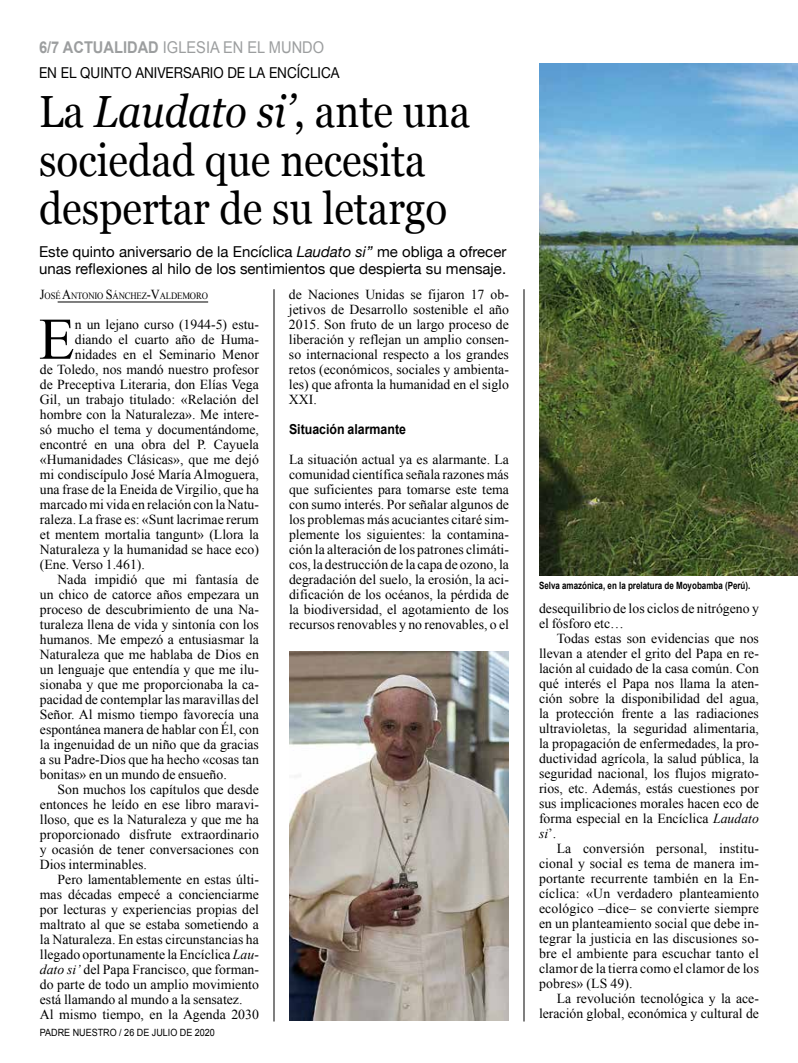
<style>
.page{position:relative;width:798px;height:1063px;background:#fff}
.page>*{position:absolute;margin:0;border:0;box-sizing:border-box;transform-origin:0 0}
.t1{font:59px "Times New Roman";color:#000}
.t2{font:45px/48.8px "Georgia";color:#000;scale:.9 1}
.t3{font:16.25px "Arial";color:#9c9e9f;scale:.9 1}
.t4{font:15px/17.5px "Helvetica Neue";color:#000}
.t5{font:15px "Helvetica Neue";color:#000;scale:.9 1}
.t6{font:13.75px/15px "Times New Roman";color:#000;text-align:justify}
.t7{font:700 13.75px "Arial";color:#000;scale:.9 1}
.t8{font:700 10px "Arial";color:#000;scale:.8 1}
.t9{font:10px "Arial";color:#000;scale:.9 1}
.t10{font:9.62px "Times New Roman";letter-spacing:-.015em;color:#000;scale:.9 1}
.s1{font-weight:700}
.s2{font-style:italic}
.s3{font-size:13.75px}
</style>
<div class="page">
<hr style="left:58px;top:302px;width:150px;height:1px;background:#000">
<img style="left:539px;top:64px;width:258px;height:511px">
<hr style="left:273px;top:289px;width:1px;height:733px;background:#000">
<hr style="left:523px;top:289px;width:1px;height:733px;background:#000">
<img style="left:289px;top:652px;width:220px;height:369px">
<p class="t3" style="left:39px;top:37px;width:318px"><span class="s1">6/7 ACTUALIDAD</span> IGLESIA EN EL MUNDO</p>
<p class="t5" style="left:39px;top:62px;width:335px">EN EL QUINTO ANIVERSARIO DE LA ENCÍCLICA</p>
<h2 class="t2" style="left:39px;top:85px;width:480px">La <span class="s2">Laudato si’</span>, ante una sociedad que necesita despertar de su letargo</h2>
<p class="t4" style="left:39px;top:244px;width:468px">Este quinto aniversario de la Encíclica <span class="s2">Laudato si’’</span> me obliga a ofrecer unas reflexiones al hilo de los sentimientos que despierta su mensaje.</p>
<p class="t10" style="left:40px;top:289px;width:188px"><span class="s3">J</span>OSÉ <span class="s3">A</span>NTONIO <span class="s3">S</span> ÁNCHEZ<span class="s3">-V</span>ALDEMORO</p>
<h1 class="t1" style="left:39px;top:299px;width:38px">E</h1>
<p class="t6" style="left:75px;top:316px;width:186px">n un lejano curso (1944-5) estu-</p>
<p class="t6" style="left:289px;top:286px;width:221px">de Naciones Unidas se fijaron 17 ob&shy;jetivos de Desarrollo sostenible el año 2015. Son fruto de un largo proceso de liberación y reflejan un amplio consen&shy;so internacional respecto a los grandes retos (económicos, sociales y ambienta&shy;les) que afronta la humanidad en el siglo XXI.</p>
<p class="t7" style="left:289px;top:420px;width:131px">Situación alarmante</p>
<p class="t6" style="left:289px;top:451px;width:221px">La situación actual ya es alarmante. La comunidad científica señala razones más que suficientes para tomarse este tema con sumo interés. Por señalar algunos de los problemas más acuciantes citaré sim&shy;plemente los siguientes: la contamina&shy;ción la alteración de los patrones climáti&shy;cos, la destrucción de la capa de ozono, la degradación del suelo, la erosión, la aci&shy;dificación de los océanos, la pérdida de la biodiversidad, el agotamiento de los recursos renovables y no renovables, o el</p>
<p class="t6" style="left:75px;top:331px;width:186px">diando el cuarto año de Huma-</p>
<p class="t6" style="left:75px;top:346px;width:186px">nidades en el Seminario Menor</p>
<p class="t6" style="left:40px;top:361px;width:220px">de Toledo, nos mandó nuestro profesor</p>
<p class="t6" style="left:40px;top:376px;width:220px">de Preceptiva Literaria, don Elías Vega</p>
<p class="t6" style="left:40px;top:391px;width:220px">Gil, un trabajo titulado: «Relación del</p>
<p class="t6" style="left:40px;top:406px;width:220px">hombre con la Naturaleza». Me intere-</p>
<p class="t6" style="left:40px;top:421px;width:220px">só mucho el tema y documentándome,</p>
<p class="t6" style="left:40px;top:436px;width:220px">encontré en una obra del P. Cayuela</p>
<p class="t6" style="left:40px;top:451px;width:220px">«Humanidades Clásicas», que me dejó</p>
<p class="t6" style="left:40px;top:466px;width:220px">mi condiscípulo José María Almoguera,</p>
<p class="t6" style="left:40px;top:481px;width:220px">una frase de la Eneida de Virgilio, que ha</p>
<p class="t6" style="left:40px;top:496px;width:220px">marcado mi vida en relación con la Natu-</p>
<p class="t6" style="left:40px;top:511px;width:220px">raleza. La frase es: «Sunt lacrimae rerum</p>
<p class="t6" style="left:40px;top:526px;width:220px">et mentem mortalia tangunt» (Llora la</p>
<p class="t6" style="left:40px;top:541px;width:220px">Naturaleza y la humanidad se hace eco)</p>
<p class="t6" style="left:40px;top:556px;width:106px">(Ene. Verso 1.461).</p>
<p class="t6" style="left:58px;top:571px;width:203px">Nada impidió que mi fantasía de</p>
<p class="t6" style="left:40px;top:586px;width:220px">un chico de catorce años empezara un</p>
<p class="t6" style="left:40px;top:601px;width:220px">proceso de descubrimiento de una Na-</p>
<p class="t6" style="left:40px;top:616px;width:220px">turaleza llena de vida y sintonía con los</p>
<p class="t6" style="left:40px;top:631px;width:220px">humanos. Me empezó a entusiasmar la</p>
<p class="t6" style="left:40px;top:646px;width:220px">Naturaleza que me hablaba de Dios en</p>
<p class="t6" style="left:40px;top:661px;width:220px">un lenguaje que entendía y que me ilu-</p>
<p class="t6" style="left:40px;top:676px;width:220px">sionaba y que me proporcionaba la ca-</p>
<p class="t6" style="left:40px;top:691px;width:220px">pacidad de contemplar las maravillas del</p>
<p class="t6" style="left:40px;top:706px;width:220px">Señor. Al mismo tiempo favorecía una</p>
<p class="t6" style="left:40px;top:721px;width:220px">espontánea manera de hablar con Él, con</p>
<p class="t6" style="left:40px;top:736px;width:220px">la ingenuidad de un niño que da gracias</p>
<p class="t6" style="left:40px;top:751px;width:220px">a su Padre-Dios que ha hecho «cosas tan</p>
<p class="t6" style="left:40px;top:766px;width:188px">bonitas» en un mundo de ensueño.</p>
<p class="t6" style="left:58px;top:781px;width:203px">Son muchos los capítulos que desde</p>
<p class="t6" style="left:40px;top:796px;width:220px">entonces he leído en ese libro maravi-</p>
<p class="t6" style="left:40px;top:811px;width:220px">lloso, que es la Naturaleza y que me ha</p>
<p class="t6" style="left:40px;top:826px;width:220px">proporcionado disfrute extraordinario</p>
<p class="t6" style="left:40px;top:841px;width:220px">y ocasión de tener conversaciones con</p>
<p class="t6" style="left:40px;top:856px;width:109px">Dios interminables.</p>
<p class="t6" style="left:58px;top:871px;width:203px">Pero lamentablemente en estas últi-</p>
<p class="t6" style="left:40px;top:886px;width:220px">mas décadas empecé a concienciarme</p>
<p class="t6" style="left:40px;top:901px;width:220px">por lecturas y experiencias propias del</p>
<p class="t6" style="left:40px;top:916px;width:220px">maltrato al que se estaba sometiendo a</p>
<p class="t6" style="left:40px;top:931px;width:220px">la Naturaleza. En estas circunstancias ha</p>
<p class="t6" style="left:40px;top:946px;width:220px">llegado oportunamente la Encíclica <span class="s2">Lau-</span></p>
<p class="t6" style="left:40px;top:961px;width:220px"><span class="s2">dato si’</span> del Papa Francisco, que forman-</p>
<p class="t6" style="left:40px;top:976px;width:220px">do parte de todo un amplio movimiento</p>
<p class="t6" style="left:40px;top:992px;width:204px">está llamando al mundo a la sensatez.</p>
<p class="t6" style="left:40px;top:1007px;width:220px">Al mismo tiempo, en la Agenda 2030</p>
<p class="t9" style="left:40px;top:1026px;width:196px">PADRE NUESTRO / 26 DE JULIO DE 2020</p>
<p class="t8" style="left:539px;top:579px;width:265px">Selva amazónica, en la prelatura de Moyobamba (Perú).</p>
<p class="t6" style="left:539px;top:601px;width:221px">desequilibrio de los ciclos de nitrógeno y el fósforo etc…</p>
<p class="t6" style="left:539px;top:631px;width:221px;text-indent:18px">Todas estas son evidencias que nos llevan a atender el grito del Papa en re&shy;lación al cuidado de la casa común. Con qué interés el Papa nos llama la aten&shy;ción sobre la disponibilidad del agua, la protección frente a las radiaciones ultravioletas, la seguridad alimentaria, la propagación de enfermedades, la pro&shy;ductividad agrícola, la salud pública, la seguridad nacional, los flujos migrato&shy;rios, etc. Además, estás cuestiones por sus implicaciones morales hacen eco de forma especial en la Encíclica <span class="s2">Laudato si</span>’.</p>
<p class="t6" style="left:539px;top:841px;width:221px;text-indent:18px">La conversión personal, institu&shy;cional y social es tema de manera im&shy;portante recurrente también en la En&shy;cíclica: «Un verdadero planteamiento ecológico –dice– se convierte siempre en un planteamiento social que debe in&shy;tegrar la justicia en las discusiones so&shy;bre el ambiente para escuchar tanto el clamor de la tierra como el clamor de los pobres» (LS 49).</p>
<p class="t6" style="left:539px;top:991px;width:221px;text-align:right">La revolución tecnológica y la ace&shy;leración global, económica y cultural de</p>
</div>
